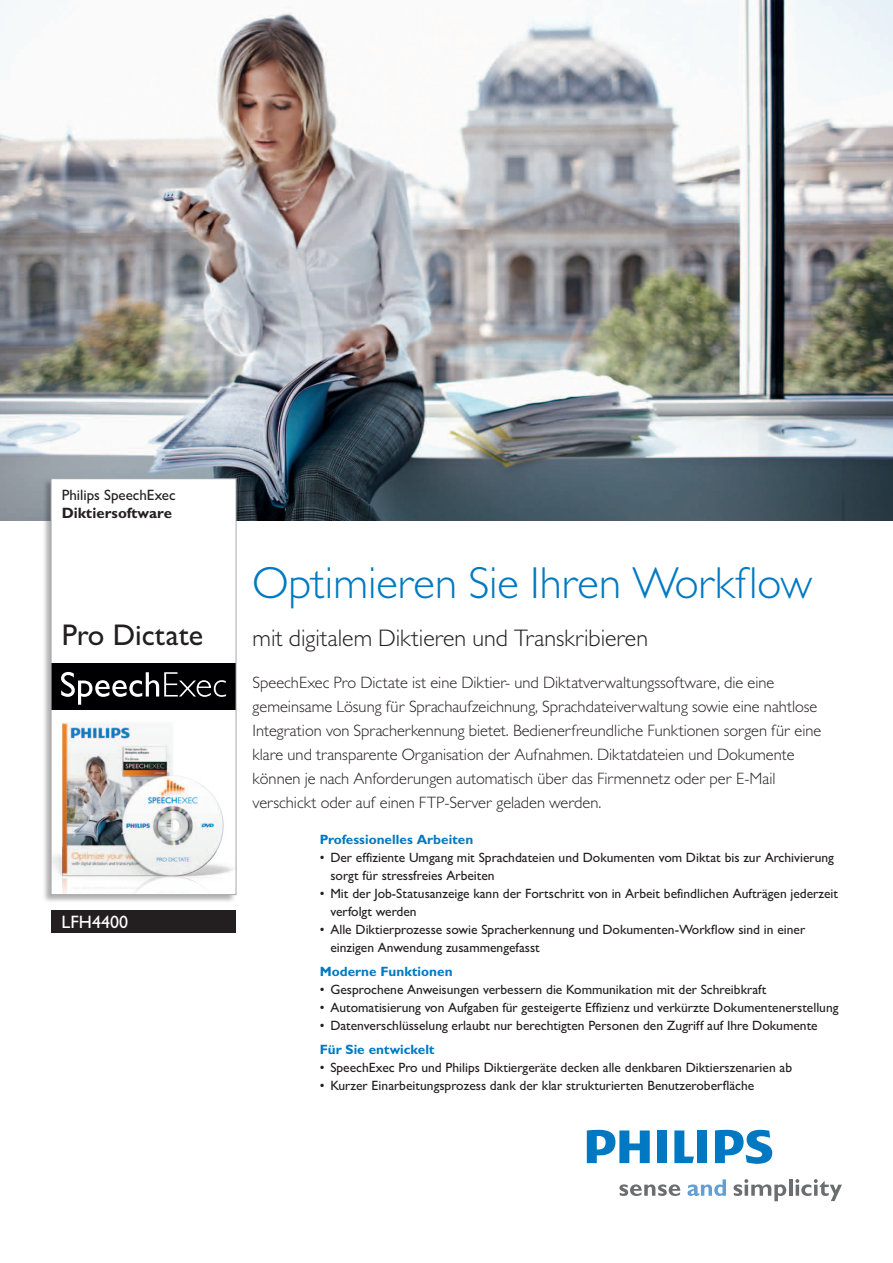
<style>
.page{position:relative;width:893px;height:1263px;background:#fff}
.page>*{position:absolute;margin:0;border:0;box-sizing:border-box;transform-origin:0 0}
.t1{font:300 45px "Gill Sans MT Pro";color:#0079c2}
.t2{font:500 30px "Gill Sans MT Pro";color:#231f20}
.t3{font:300 24px "Gill Sans MT Pro";color:#231f20}
.t4{font:500 18px "Gill Sans MT Pro";color:#fff}
.t5{font:300 16.5px/24px "Gill Sans MT Pro";color:#231f20}
.t6{font:500 15px "Gill Sans MT Pro";color:#231f20}
.t7{font:700 15px "Gill Sans MT Pro";color:#231f20}
.t8{font:500 13.5px/18px "Gill Sans MT Pro";color:#231f20}
.t9{font:700 13.5px "Gill Sans MT Pro";color:#0079c2}
</style>
<div class="page">
<svg style="left:619px;top:1184px;width:61px;height:12px"></svg>
<svg style="left:734px;top:1179px;width:52px;height:22px"></svg>
<hr style="left:789px;top:1179px;width:3px;height:17px;background:#6c6d70">
<svg style="left:795px;top:1179px;width:47px;height:22px"></svg>
<svg style="left:687px;top:1179px;width:39px;height:17px"></svg>
<svg style="left:674px;top:1130px;width:20px;height:33px"></svg>
<div style="left:657px;top:1130px;width:10px;height:33px;background:#0079c2"></div>
<div style="left:697px;top:1130px;width:10px;height:33px;background:#0079c2"></div>
<svg style="left:715px;top:1130px;width:57px;height:34px"></svg>
<svg style="left:587px;top:1130px;width:63px;height:33px"></svg>
<img style="left:0;top:0;width:893px;height:520px">
<div style="left:42px;top:478px;width:195px;height:425px;background:#231f20;opacity:.35"></div>
<div style="left:51px;top:479px;width:185px;height:415px;background:#fff"></div>
<div style="left:51px;top:663px;width:185px;height:47px;background:#000002"></div>
<svg style="left:61px;top:672px;width:165px;height:33px"></svg>
<div style="left:51px;top:910px;width:185px;height:23px;background:#231f20"></div>
<img style="left:53px;top:722px;width:180px;height:171px">
<div style="left:51px;top:478px;width:185px;height:417px;border:1px solid #a8a9ad"></div>
<p class="t6" style="left:62px;top:486px;width:115px">Philips SpeechExec</p>
<p class="t7" style="left:62px;top:503px;width:112px">Diktiersoftware</p>
<h2 class="t2" style="left:62px;top:617px;width:143px">Pro Dictate</h2>
<h3 class="t4" style="left:62px;top:911px;width:68px">LFH4400</h3>
<h1 class="t1" style="left:253px;top:556px;width:561px">Optimieren Sie Ihren Workflow</h1>
<h3 class="t3" style="left:253px;top:623px;width:397px">mit digitalem Diktieren und Transkribieren</h3>
<p class="t5" style="left:253px;top:670px;width:570px">SpeechExec Pro Dictate ist eine Diktier- und Diktatverwaltungssoftware, die eine gemeinsame Lösung für Sprachaufzeichnung, Sprachdateiverwaltung sowie eine nahtlose Integration von Spracherkennung bietet. Bedienerfreundliche Funktionen sorgen für eine klare und transparente Organisation der Aufnahmen. Diktatdateien und Dokumente können je nach Anforderungen automatisch über das Firmennetz oder per E-Mail verschickt oder auf einen FTP-Server geladen werden.</p>
<p class="t9" style="left:320px;top:831px;width:155px">Professionelles Arbeiten</p>
<p class="t8" style="left:330px;top:848px;width:505px;text-indent:-11px">• Der effiziente Umgang mit Sprachdateien und Dokumenten vom Diktat bis zur Archivierung sorgt für stressfreies Arbeiten</p>
<p class="t8" style="left:330px;top:884px;width:509px;text-indent:-11px">• Mit der Job-Statusanzeige kann der Fortschritt von in Arbeit befindlichen Aufträgen jederzeit verfolgt werden</p>
<p class="t8" style="left:330px;top:920px;width:476px;text-indent:-11px">• Alle Diktierprozesse sowie Spracherkennung und Dokumenten-Workflow sind in einer einzigen Anwendung zusammengefasst</p>
<p class="t9" style="left:320px;top:963px;width:134px">Moderne Funktionen</p>
<p class="t8" style="left:320px;top:980px;width:448px">• Gesprochene Anweisungen verbessern die Kommunikation mit der Schreibkraft</p>
<p class="t8" style="left:320px;top:998px;width:520px">• Automatisierung von Aufgaben für gesteigerte Effizienz und verkürzte Dokumentenerstellung</p>
<p class="t8" style="left:320px;top:1016px;width:499px">• Datenverschlüsselung erlaubt nur berechtigten Personen den Zugriff auf Ihre Dokumente</p>
<p class="t9" style="left:320px;top:1041px;width:117px">Für Sie entwickelt</p>
<p class="t8" style="left:320px;top:1058px;width:474px">• SpeechExec Pro und Philips Diktiergeräte decken alle denkbaren Diktierszenarien ab</p>
<p class="t8" style="left:320px;top:1076px;width:436px">• Kurzer Einarbeitungsprozess dank der klar strukturierten Benutzeroberfläche</p>
</div>
